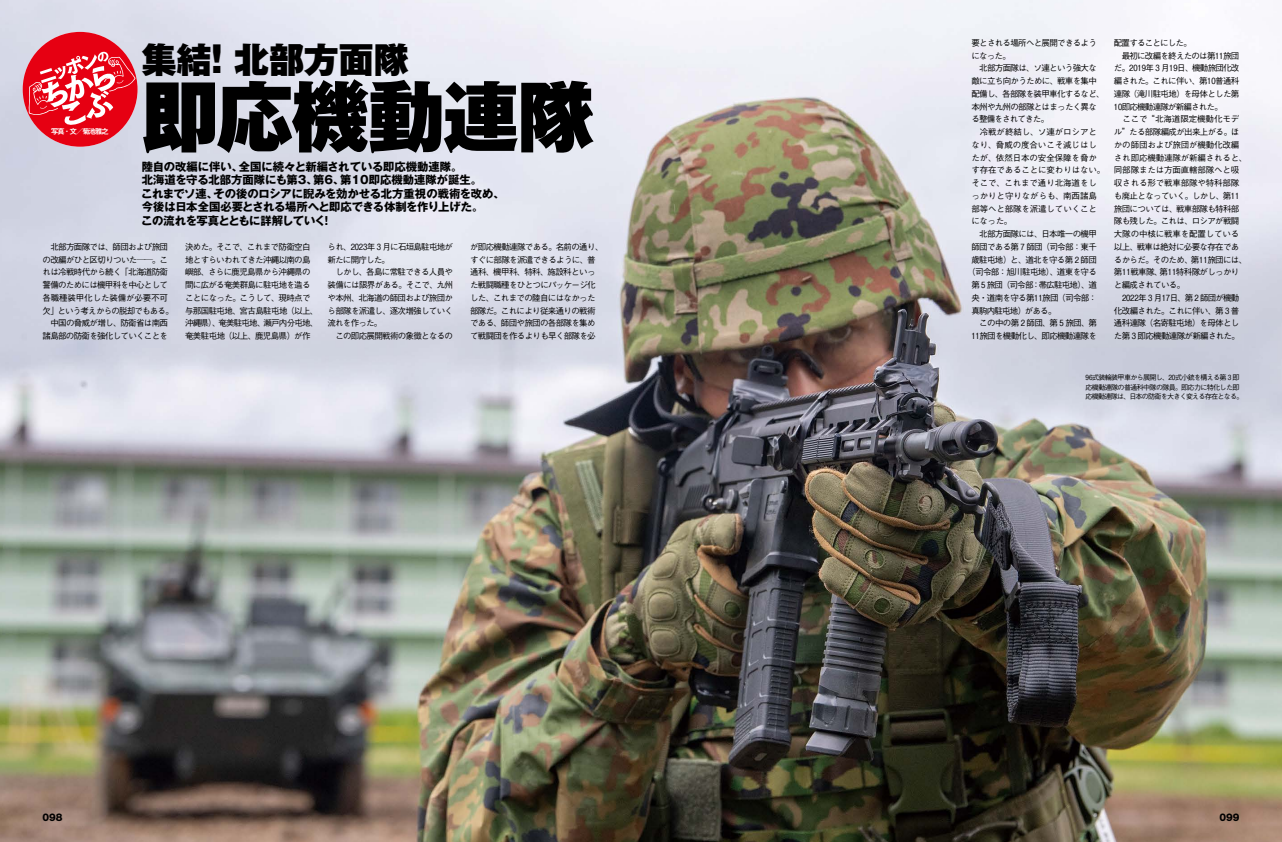
<style>
.page{position:relative;width:1282px;height:842px;background:#fff}
.page>*{position:absolute;margin:0;border:0;box-sizing:border-box;transform-origin:0 0}
.t1{font:900 76.7px "Gothic MB101 Pro";letter-spacing:-.025em;color:#000}
.t2{font:900 34.9px "Gothic MB101 Pro";color:#000}
.t3{font:700 11.3px/13.5px "Gothic MB101 Pro";color:#000}
.t4{font:800 10.6px "Helvetica Neue LT Std";color:#000}
.t5{font:500 8.5px/12.8px "Gothic BBB Pro";letter-spacing:-.08em;color:#000}
.t6{font:500 8.5px "Gothic BBB Pro";letter-spacing:-.01em;color:#000}
.t7{font:500 8.5px "Gothic BBB Pro";letter-spacing:-.02em;color:#000}
.t8{font:500 7.1px/9.2px "Gothic BBB Pro";letter-spacing:-.105em;color:#000}
.t9{font:700 7.1px "Gothic MB101 Pro De";letter-spacing:-.11em;color:#fff}
</style>
<div class="page">
<img style="left:0;top:0;width:1281px;height:842px">
<svg style="left:23px;top:32px;width:114px;height:115px;background:#e65361"></svg>
<p class="t9" style="left:51px;top:125px;width:59px">写真・文／菊池雅之</p>
<h2 class="t2" style="left:142px;top:30px;width:268px">集結！ 北部方面隊</h2>
<h1 class="t1" style="left:142px;top:52px;width:454px">即応機動連隊</h1>
<h3 class="t3" style="left:141px;top:158px;width:365px">陸自の改編に伴い、全国に続々と新編されている即応機動連隊。<br>北海道を守る北部方面隊にも第３、第６、第10即応機動連隊が誕生。<br>これまでソ連、その後のロシアに睨みを効かせる北方重視の戦術を改め、今後は日本全国必要とされる場所へと即応できる体制を作り上げた。<br>この流れを写真とともに詳解していく！</h3>
<p class="t5" style="left:43px;top:239px;width:133px">　北部方面隊では、師団および旅団の改編がひと区切りついた──。これは冷戦時代から続く「北海道防衛警備のためには機甲科を中心として各職種装甲化した装備が必要不可欠」という考えからの脱却でもある。　中国の脅威が増し、防衛省は南西諸島部の防衛を強化していくことを</p>
<p class="t5" style="left:185px;top:239px;width:135px">決めた。そこで、これまで防衛空白地とすらいわれてきた沖縄以南の島嶼部、さらに鹿児島県から沖縄県の間に広がる奄美群島に駐屯地を造ることになった。こうして、現時点で与那国駐屯地、宮古島駐屯地（以上、沖縄県）、奄美駐屯地、瀬戸内分屯地、奄美駐屯地（以上、鹿児島県）が作</p>
<p class="t5" style="left:327px;top:239px;width:127px">られ、2023年３月に石垣島駐屯地が新たに開庁した。<br>　しかし、各島に常駐できる人員や装備には限界がある。そこで、九州や本州、北海道の師団および旅団から部隊を派遣し、逐次増強していく流れを作った。<br>　この即応展開戦術の象徴となるの</p>
<p class="t5" style="left:470px;top:239px;width:135px">が即応機動連隊である。名前の通り、すぐに部隊を派遣できるように、普通科、機甲科、特科、施設科といった戦闘職種をひとつにパッケージ化した、これまでの陸自にはなかった部隊だ。これにより従来通りの戦術である、師団や旅団の各部隊を集めて戦闘団を作るよりも早く部隊を必</p>
<p class="t5" style="left:971px;top:35px;width:127px">要とされる場所へと展開できるよう</p>
<p class="t5" style="left:971px;top:48px;width:41px">になった。</p>
<p class="t5" style="left:971px;top:61px;width:127px">　北部方面隊は、ソ連という強大な</p>
<p class="t5" style="left:971px;top:73px;width:127px">敵に立ち向かうために、戦車を集中</p>
<p class="t5" style="left:971px;top:86px;width:135px">配備し、各部隊を装甲車化するなど、</p>
<p class="t5" style="left:971px;top:99px;width:127px">本州や九州の部隊とはまったく異な</p>
<p class="t5" style="left:971px;top:112px;width:79px">る整備をされてきた。</p>
<p class="t6" style="left:971px;top:125px;width:127px">　冷戦が終結し、ソ連がロシアと</p>
<p class="t6" style="left:971px;top:138px;width:127px">なり、脅威の度合いこそ減じはし</p>
<p class="t6" style="left:971px;top:151px;width:127px">たが、依然日本の安全保障を脅か</p>
<p class="t7" style="left:971px;top:163px;width:135px">す存在であることに変わりはない。</p>
<p class="t6" style="left:971px;top:176px;width:127px">そこで、これまで通り北海道をし</p>
<p class="t6" style="left:971px;top:189px;width:127px">っかりと守りながらも、南西諸島</p>
<p class="t7" style="left:971px;top:202px;width:127px">部等へと部隊を派遣していくこと</p>
<p class="t5" style="left:971px;top:214px;width:42px">になった。</p>
<p class="t5" style="left:971px;top:226px;width:127px">　北部方面隊には、日本唯一の機甲</p>
<p class="t5" style="left:971px;top:239px;width:127px">師団である第７師団（司令部：東千</p>
<p class="t5" style="left:971px;top:252px;width:127px">歳駐屯地）と、道北を守る第２師団</p>
<p class="t5" style="left:967px;top:265px;width:131px">（司令部：旭川駐屯地）、道東を守る</p>
<p class="t5" style="left:971px;top:277px;width:127px">第５旅団（司令部：帯広駐屯地）、道</p>
<p class="t5" style="left:971px;top:290px;width:127px">央・道南を守る第11旅団（司令部：</p>
<p class="t5" style="left:971px;top:303px;width:87px">真駒内駐屯地）がある。</p>
<p class="t5" style="left:971px;top:316px;width:127px">　この中の第２師団、第５旅団、第</p>
<p class="t5" style="left:971px;top:328px;width:127px">11旅団を機動化し、即応機動連隊を</p>
<p class="t5" style="left:1113px;top:35px;width:135px">配置することにした。<br>　最初に改編を終えたのは第11旅団だ。2019年３月19日、機動旅団化改編された。これに伴い、第10普通科連隊（滝川駐屯地）を母体とした第<br>10即応機動連隊が新編された。<br>　ここで“北海道限定機動化モデル”たる部隊編成が出来上がる。ほかの師団および旅団が機動化改編され即応機動連隊が新編されると、同部隊または方面直轄部隊へと吸収される形で戦車部隊や特科部隊も廃止となっていく。しかし、第11旅団については、戦車部隊も特科部隊も残した。これは、ロシアが戦闘大隊の中核に戦車を配置している以上、戦車は絶対に必要な存在であるからだ。そのため、第11旅団には、第11戦車隊、第11特科隊がしっかりと編成されている。<br>　2022年３月17日、第２師団が機動化改編された。これに伴い、第３普通科連隊（名寄駐屯地）を母体とした第３即応機動連隊が新編された。</p>
<p class="t8" style="left:1085px;top:372px;width:159px">96式装輪装甲車から展開し、20式小銃を構える第３即応機動連隊の普通科中隊の隊員。即応力に特化した即応機動連隊は、日本の防衛を大きく変える存在となる。</p>
<p class="t4" style="left:43px;top:810px;width:22px">098</p>
<p class="t4" style="left:1219px;top:810px;width:22px">099</p>
</div>
